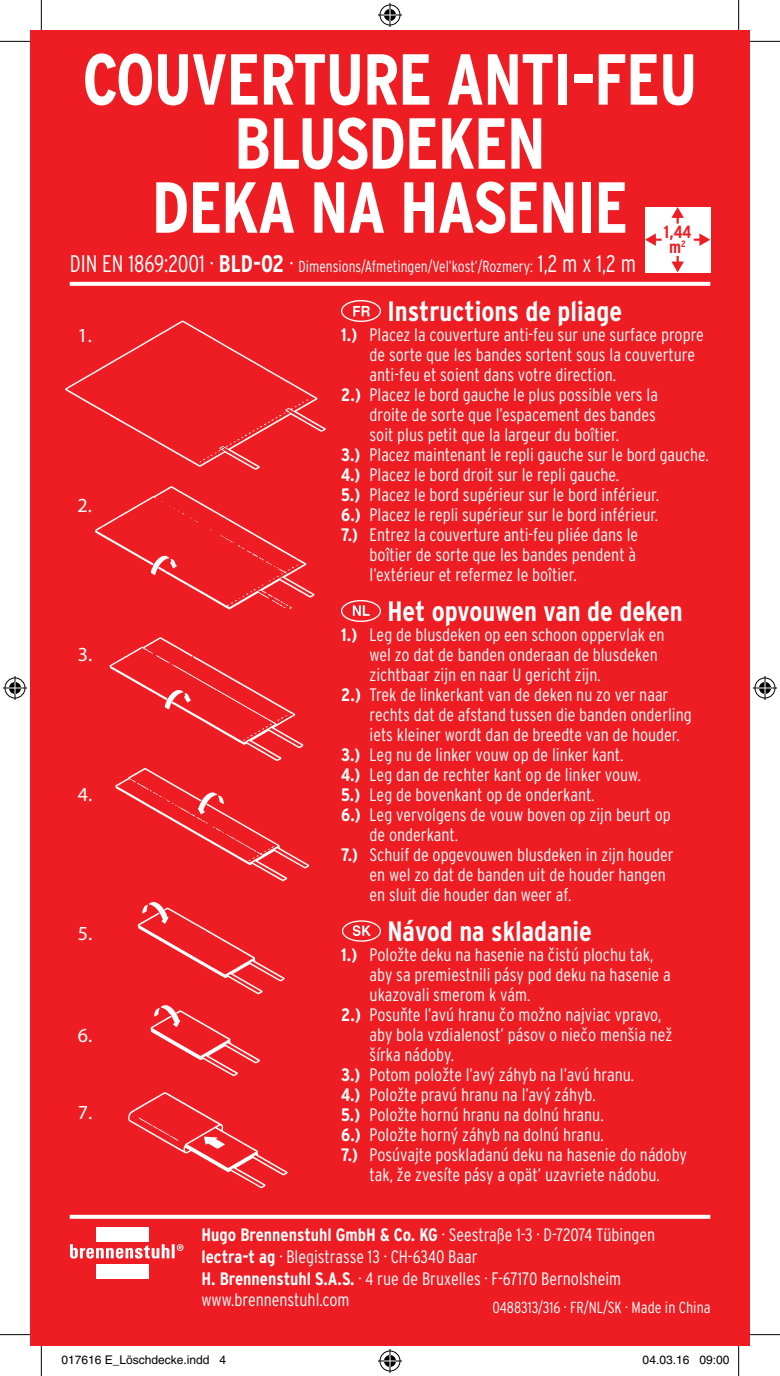
<style>
.page{position:relative;width:780px;height:1376px;background:#fff}
.page>*{position:absolute;margin:0;border:0;box-sizing:border-box;transform-origin:0 0}
.t1{font:700 condensed 72px/64px "Interstate";letter-spacing:-.02em;color:#fff;text-align:center}
.t2{font:700 condensed 28px "Interstate";color:#fff}
.t3{font:20px "Futura";color:#fff}
.t4{font:300 condensed 18px/21.6px "Interstate";color:#fff}
.t5{font:700 condensed 17.6px/14.6px "Interstate";color:#ee1d23;text-align:center}
.t6{font:300 condensed 16px "Interstate";color:#fff;scale:.96 1}
.t7{font:300 condensed 16px "Interstate";color:#fff}
.t8{font:12px "Helvetica";color:#000}
.s1{font-size:24px}
.s2{font-weight:700;font-size:24px}
.s3{font-weight:700}
</style>
<div class="page">
<div style="left:30px;top:30px;width:720px;height:1315px;background:#ee1d23"></div>
<div style="left:96px;top:1226px;width:52px;height:15px;background:#fff"></div>
<div style="left:96px;top:1263px;width:52px;height:15px;background:#fff"></div>
<hr style="left:172px;top:1244px;width:3px;height:14px;background:#fff">
<svg style="left:70px;top:1244px;width:99px;height:14px"></svg>
<svg style="left:177px;top:1244px;width:7px;height:6px"></svg>
<svg style="left:70px;top:1214px;width:640px;height:4px;background:#fbd1d2"></svg>
<img style="left:341px;top:300px;width:40px;height:21px">
<img style="left:341px;top:600px;width:40px;height:21px">
<img style="left:342px;top:920px;width:39px;height:21px">
<img style="left:65px;top:320px;width:261px;height:869px">
<svg style="left:70px;top:282px;width:640px;height:4px;background:#fef6f7"></svg>
<div style="left:645px;top:207px;width:65px;height:65px;background:#fff"></div>
<svg style="left:671px;top:256px;width:13px;height:16px"></svg>
<svg style="left:694px;top:233px;width:16px;height:13px"></svg>
<svg style="left:645px;top:233px;width:17px;height:13px"></svg>
<svg style="left:671px;top:207px;width:13px;height:16px"></svg>
<hr style="left:0;top:41px;width:30px;height:1px;background:#000">
<hr style="left:750px;top:41px;width:30px;height:1px;background:#000">
<hr style="left:0;top:1334px;width:30px;height:1px;background:#000">
<hr style="left:750px;top:1334px;width:30px;height:1px;background:#000">
<hr style="left:41px;top:0;width:1px;height:30px;background:#000">
<hr style="left:41px;top:1345px;width:1px;height:30px;background:#000">
<hr style="left:738px;top:0;width:1px;height:30px;background:#000">
<hr style="left:738px;top:1345px;width:1px;height:30px;background:#000">
<svg style="left:378px;top:3px;width:24px;height:24px"></svg>
<svg style="left:378px;top:1349px;width:24px;height:23px"></svg>
<svg style="left:3px;top:676px;width:24px;height:24px"></svg>
<svg style="left:753px;top:676px;width:24px;height:24px"></svg>
<div style="left:61px;top:1354px;width:7px;height:10px;border:1px solid #fff;border-radius:50%"></div>
<svg style="left:63px;top:1354px;width:5px;height:10px"></svg>
<div style="left:643px;top:1354px;width:6px;height:10px;border:1px solid #fff;border-radius:50%"></div>
<svg style="left:644px;top:1354px;width:5px;height:10px"></svg>
<div style="left:699px;top:1354px;width:7px;height:10px;border:1px solid #fff;border-radius:50%"></div>
<svg style="left:701px;top:1354px;width:5px;height:10px"></svg>
<div style="left:717px;top:1355px;width:5px;height:8px;border:1px solid #fff;border-radius:50%"></div>
<div style="left:716px;top:1354px;width:7px;height:10px;border:1px solid #fff;border-radius:50%"></div>
<div style="left:723px;top:1354px;width:6px;height:10px;border:1px solid #fff;border-radius:50%"></div>
<h1 class="t1" style="left:82px;top:47px;width:617px">COUVERTURE ANTI-FEU<br>BLUSDEKEN<br>DEKA NA HASENIE</h1>
<p class="t5" style="left:664px;top:225px;width:29px">1,44 m<sup>2</sup></p>
<p class="t6" style="left:70px;top:257px;width:591px"><span class="s1">DIN EN 1869:2001 ·</span> <span class="s2">BLD-02</span> <span class="s1">·</span> Dimensions/Afmetingen/Vel’kost’/Rozmery: <span class="s1">1,2 m x 1,2 m</span></p>
<p class="t3" style="left:78px;top:323px;width:16px">1.</p>
<p class="t3" style="left:78px;top:493px;width:16px">2.</p>
<p class="t3" style="left:78px;top:642px;width:16px">3.</p>
<p class="t3" style="left:78px;top:782px;width:16px">4.</p>
<p class="t3" style="left:78px;top:920px;width:16px">5.</p>
<p class="t3" style="left:78px;top:1023px;width:16px">6.</p>
<p class="t3" style="left:78px;top:1099px;width:16px">7.</p>
<h2 class="t2" style="left:387px;top:294px;width:236px">Instructions de pliage</h2>
<p class="t4" style="left:341px;top:324px;width:364px"><span class="s3">1.)</span> Placez la couverture anti-feu sur une surface propre</p>
<p class="t4" style="left:370px;top:344px;width:327px">de sorte que les bandes sortent sous la couverture</p>
<p class="t4" style="left:370px;top:364px;width:248px">anti-feu et soient dans votre direction.</p>
<p class="t4" style="left:341px;top:384px;width:318px"><span class="s3">2.)</span> Placez le bord gauche le plus possible vers la</p>
<p class="t4" style="left:370px;top:404px;width:288px">droite de sorte que l’espacement des bandes</p>
<p class="t4" style="left:370px;top:424px;width:251px">soit plus petit que la largeur du boîtier.</p>
<p class="t4" style="left:341px;top:444px;width:369px"><span class="s3">3.)</span> Placez maintenant le repli gauche sur le bord gauche.</p>
<p class="t4" style="left:341px;top:464px;width:280px"><span class="s3">4.)</span> Placez le bord droit sur le repli gauche.</p>
<p class="t4" style="left:341px;top:484px;width:319px"><span class="s3">5.)</span> Placez le bord supérieur sur le bord inférieur.</p>
<p class="t4" style="left:341px;top:504px;width:318px"><span class="s3">6.)</span> Placez le repli supérieur sur le bord inférieur.</p>
<p class="t4" style="left:341px;top:524px;width:298px"><span class="s3">7.)</span> Entrez la couverture anti-feu pliée dans le</p>
<p class="t4" style="left:370px;top:544px;width:268px">boîtier de sorte que les bandes pendent à</p>
<p class="t4" style="left:370px;top:564px;width:209px">l’extérieur et refermez le boîtier.</p>
<h2 class="t2" style="left:387px;top:594px;width:297px">Het opvouwen van de deken</h2>
<p class="t4" style="left:341px;top:624px;width:325px"><span class="s3">1.)</span> Leg de blusdeken op een schoon oppervlak en</p>
<p class="t4" style="left:370px;top:644px;width:290px">wel zo dat de banden onderaan de blusdeken</p>
<p class="t4" style="left:370px;top:664px;width:233px">zichtbaar zijn en naar U gericht zijn.</p>
<p class="t4" style="left:341px;top:684px;width:329px"><span class="s3">2.)</span> Trek de linkerkant van de deken nu zo ver naar</p>
<p class="t4" style="left:370px;top:704px;width:324px">rechts dat de afstand tussen die banden onderling</p>
<p class="t4" style="left:370px;top:724px;width:312px">iets kleiner wordt dan de breedte van de houder.</p>
<p class="t4" style="left:341px;top:744px;width:284px"><span class="s3">3.)</span> Leg nu de linker vouw op de linker kant.</p>
<p class="t4" style="left:341px;top:764px;width:301px"><span class="s3">4.)</span> Leg dan de rechter kant op de linker vouw.</p>
<p class="t4" style="left:341px;top:784px;width:255px"><span class="s3">5.)</span> Leg de bovenkant op de onderkant.</p>
<p class="t4" style="left:341px;top:804px;width:331px"><span class="s3">6.)</span> Leg vervolgens de vouw boven op zijn beurt op</p>
<p class="t4" style="left:370px;top:824px;width:90px">de onderkant.</p>
<p class="t4" style="left:341px;top:844px;width:334px"><span class="s3">7.)</span> Schuif de opgevouwen blusdeken in zijn houder</p>
<p class="t4" style="left:370px;top:864px;width:298px">en wel zo dat de banden uit de houder hangen</p>
<p class="t4" style="left:370px;top:884px;width:203px">en sluit die houder dan weer af.</p>
<h2 class="t2" style="left:387px;top:914px;width:206px">Návod na skladanie</h2>
<p class="t4" style="left:341px;top:944px;width:314px"><span class="s3">1.)</span> Položte deku na hasenie na cˇistú plochu tak,</p>
<p class="t4" style="left:370px;top:964px;width:303px">aby sa premiestnili pásy pod deku na hasenie a</p>
<p class="t4" style="left:370px;top:984px;width:162px">ukazovali smerom k vám.</p>
<p class="t4" style="left:341px;top:1004px;width:322px"><span class="s3">2.)</span> Posunˇte l’avú hranu cˇo možno najviac vpravo,</p>
<p class="t4" style="left:370px;top:1024px;width:304px">aby bola vzdialenost’ pásov o niecˇo menšia než</p>
<p class="t4" style="left:370px;top:1044px;width:86px">šírka nádoby.</p>
<p class="t4" style="left:341px;top:1064px;width:294px"><span class="s3">3.)</span> Potom položte l’avý záhyb na l’avú hranu.</p>
<p class="t4" style="left:341px;top:1084px;width:256px"><span class="s3">4.)</span> Položte pravú hranu na l’avý záhyb.</p>
<p class="t4" style="left:341px;top:1104px;width:264px"><span class="s3">5.)</span> Položte hornú hranu na dolnú hranu.</p>
<p class="t4" style="left:341px;top:1124px;width:264px"><span class="s3">6.)</span> Položte horný záhyb na dolnú hranu.</p>
<p class="t4" style="left:341px;top:1144px;width:347px"><span class="s3">7.)</span> Posúvajte poskladanú deku na hasenie do nádoby</p>
<p class="t4" style="left:370px;top:1164px;width:292px">tak, že zvesíte pásy a opät’ uzavriete nádobu.</p>
<p class="t4" style="left:201px;top:1223px;width:455px"><span class="s3">Hugo Brennenstuhl GmbH &amp; Co. KG</span> · Seestraße 1-3 · D-72074 Tübingen <span class="s3">lectra-t ag</span> · Blegistrasse 13 · CH-6340 Baar<br><span class="s3">H. Brennenstuhl S.A.S.</span> · 4 rue de Bruxelles ∙ F-67170 Bernolsheim www.brennenstuhl.com</p>
<p class="t7" style="left:492px;top:1297px;width:220px">0488313/316 · FR/NL/SK · Made in China</p>
<p class="t8" style="left:61px;top:1352px;width:166px">017616 E_Löschdecke.indd 4</p>
<p class="t8" style="left:643px;top:1352px;width:88px">04.03.16 09:00</p>
</div>
